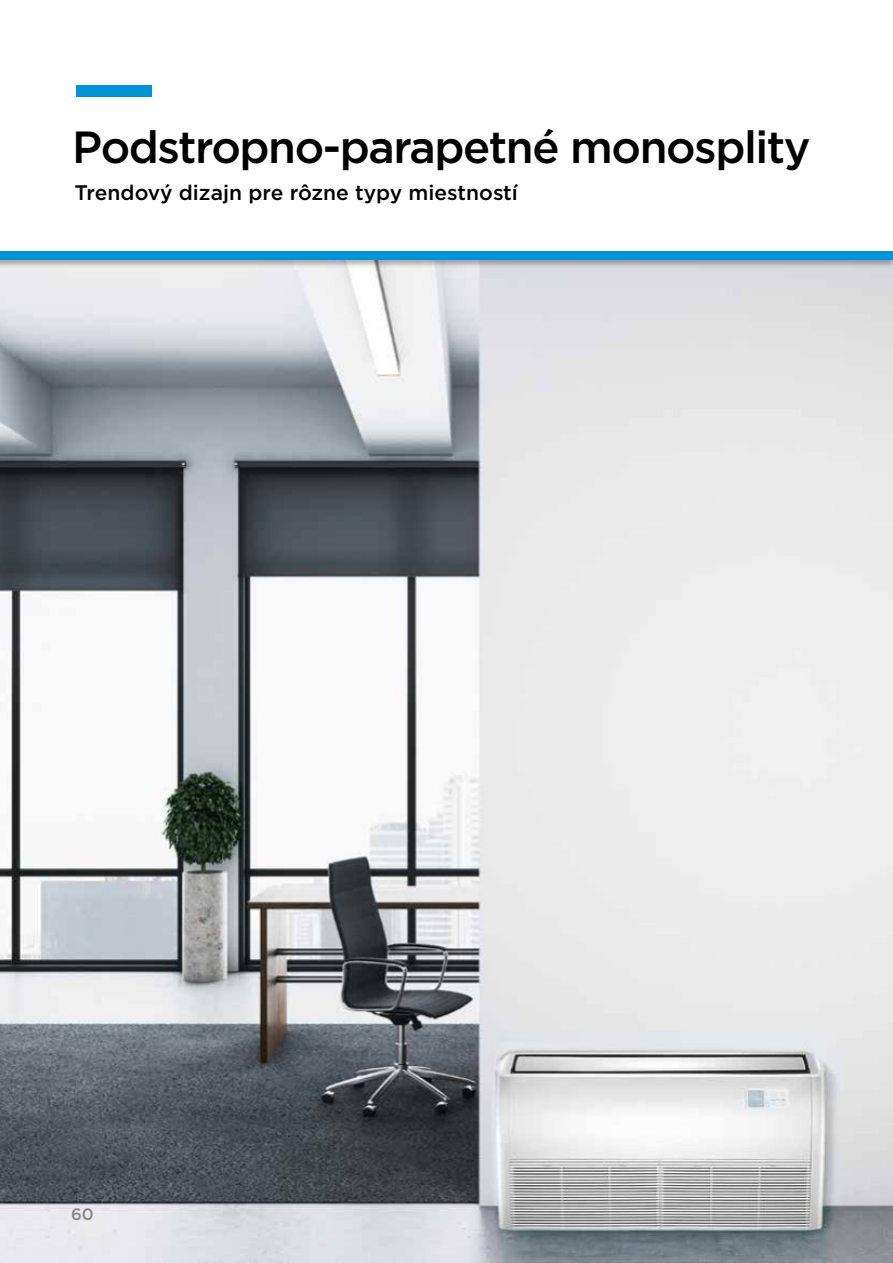
<style>
.page{position:relative;width:893px;height:1263px;background:#fff}
.page>*{position:absolute;margin:0;border:0;box-sizing:border-box;transform-origin:0 0}
.t1{font:500 45px "Gotham";letter-spacing:-.03em;color:#000}
.t2{font:500 21px "Gotham";color:#000}
.t3{font:500 16.5px "Gotham";color:#878786}
</style>
<div class="page">
<img style="left:0;top:268px;width:893px;height:995px">
<div style="left:76px;top:85px;width:76px;height:12px;background:#0093d6"></div>
<div style="left:0;top:250px;width:893px;height:18px;background:#000;opacity:.3"></div>
<div style="left:0;top:251px;width:893px;height:8px;background:#0093d6"></div>
<h1 class="t1" style="left:72px;top:122px;width:740px">Podstropno-parapetné monosplity</h1>
<p class="t2" style="left:75px;top:180px;width:445px">Trendový dizajn pre rôzne typy miestností</p>
<p class="t3" style="left:71px;top:1204px;width:24px">60</p>
</div>
